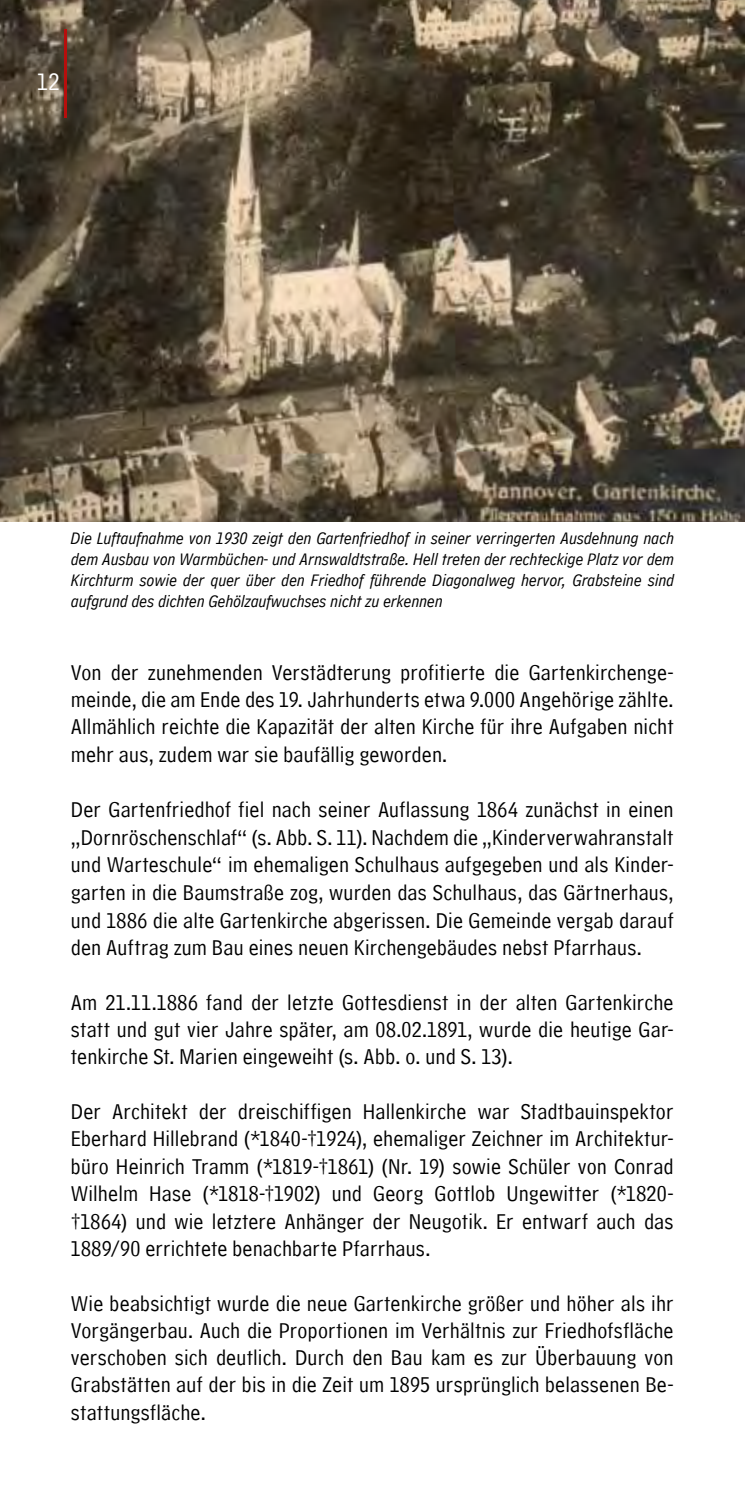
<style>
.page{position:relative;width:745px;height:1489px;background:#fff}
.page>*{position:absolute;margin:0;border:0;box-sizing:border-box;transform-origin:0 0}
.t1{font:25px "Hannover Millennial Comment";color:#fff}
.t2{font:22.5px/27.2px "Hannover Millennial Comment";letter-spacing:.005em;color:#000;text-align:justify}
.t3{font:italic 17.5px/21px "Hannover Millennial Comment";color:#000;text-align:justify}
</style>
<div class="page">
<img style="left:0;top:0;width:744px;height:521px">
<hr style="left:64px;top:29px;width:3px;height:88px;background:#b70e0c">
<p class="t1" style="left:37px;top:68px;width:24px">12</p>
<p class="t3" style="left:71px;top:528px;width:604px">Die Luftaufnahme von 1930 zeigt den Gartenfriedhof in seiner verringerten Ausdehnung nach dem Ausbau von Warmbüchen- und Arnswaldtstraße. Hell treten der rechteckige Platz vor dem Kirchturm sowie der quer über den Friedhof führende Diagonalweg hervor, Grabsteine sind aufgrund des dichten Gehölzaufwuchses nicht zu erkennen</p>
<p class="t2" style="left:71px;top:659px;width:604px">Von der zunehmenden Verstädterung profitierte die Gartenkirchenge&shy;meinde, die am Ende des 19. Jahrhunderts etwa 9.000 Angehörige zählte.<br>Allmählich reichte die Kapazität der alten Kirche für ihre Aufgaben nicht mehr aus, zudem war sie baufällig geworden.</p>
<p class="t2" style="left:71px;top:796px;width:604px">Der Gartenfriedhof fiel nach seiner Auflassung 1864 zunächst in einen „Dornröschenschlaf“ (s. Abb. S. 11). Nachdem die „Kinderverwahranstalt und Warteschule“ im ehemaligen Schulhaus aufgegeben und als Kinder&shy;garten in die Baumstraße zog, wurden das Schulhaus, das Gärtnerhaus, und 1886 die alte Gartenkirche abgerissen. Die Gemeinde vergab darauf den Auftrag zum Bau eines neuen Kirchengebäudes nebst Pfarrhaus.</p>
<p class="t2" style="left:71px;top:989px;width:604px">Am 21.11.1886 fand der letzte Gottesdienst in der alten Gartenkirche statt und gut vier Jahre später, am 08.02.1891, wurde die heutige Gar&shy;tenkirche St. Marien eingeweiht (s. Abb. o. und S. 13).</p>
<p class="t2" style="left:71px;top:1098px;width:604px">Der Architekt der dreischiffigen Hallenkirche war Stadtbauinspektor Eberhard Hillebrand (*1840-†1924), ehemaliger Zeichner im Architektur&shy;büro Heinrich Tramm (*1819-†1861) (Nr. 19) sowie Schüler von Conrad Wilhelm Hase (*1818-†1902) und Georg Gottlob Ungewitter (*1820- †1864) und wie letztere Anhänger der Neugotik. Er entwarf auch das 1889/90 errichtete benachbarte Pfarrhaus.</p>
<p class="t2" style="left:71px;top:1289px;width:604px">Wie beabsichtigt wurde die neue Gartenkirche größer und höher als ihr Vorgängerbau. Auch die Proportionen im Verhältnis zur Friedhofsfläche verschoben sich deutlich. Durch den Bau kam es zur Überbauung von Grabstätten auf der bis in die Zeit um 1895 ursprünglich belassenen Be&shy;stattungsfläche.</p>
</div>
